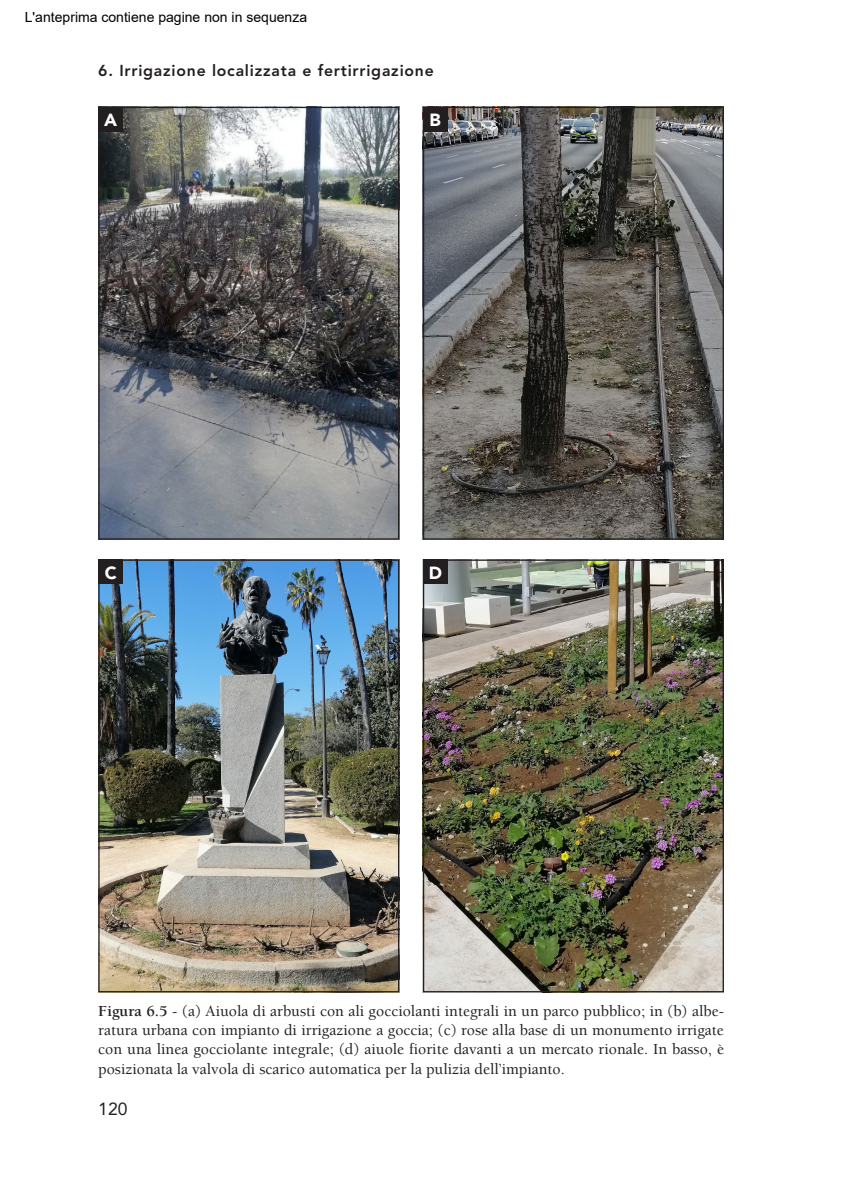
<style>
.page{position:relative;width:843px;height:1186px;background:#fff}
.page>*{position:absolute;margin:0;border:0;box-sizing:border-box;transform-origin:0 0}
.t1{font:900 17.5px "Avenir LT Std";color:#fff}
.t2{font:17.5px "Avenir LT Std";color:#231f20}
.t3{font:500 15.75px/19.2px "Berkeley Std";color:#231f20;text-align:justify}
.t4{font:800 15.75px "Avenir LT Std";letter-spacing:.05em;color:#231f20}
.t5{font:14px "Arial";color:#000}
.s1{font-weight:700}
</style>
<div class="page">
<img style="left:100px;top:109px;width:297px;height:429px">
<div style="left:98px;top:107px;width:301px;height:433px;border:1px solid #231f20"></div>
<img style="left:425px;top:109px;width:296px;height:429px">
<div style="left:423px;top:107px;width:300px;height:433px;border:1px solid #231f20"></div>
<img style="left:100px;top:561px;width:297px;height:429px">
<div style="left:98px;top:559px;width:301px;height:433px;border:1px solid #231f20"></div>
<img style="left:425px;top:561px;width:296px;height:429px">
<div style="left:423px;top:559px;width:300px;height:433px;border:1px solid #231f20"></div>
<div style="left:98px;top:107px;width:25px;height:25px;background:#231f20"></div>
<div style="left:423px;top:107px;width:24px;height:25px;background:#231f20"></div>
<div style="left:98px;top:559px;width:25px;height:25px;background:#231f20"></div>
<div style="left:423px;top:559px;width:24px;height:25px;background:#231f20"></div>
<p class="t5" style="left:25px;top:7px;width:284px">L'anteprima contiene pagine non in sequenza</p>
<p class="t4" style="left:98px;top:61px;width:337px">6. Irrigazione localizzata e fertirrigazione</p>
<p class="t1" style="left:104px;top:109px;width:14px">A</p>
<p class="t1" style="left:429px;top:109px;width:13px">B</p>
<p class="t1" style="left:105px;top:562px;width:13px">C</p>
<p class="t1" style="left:428px;top:562px;width:15px">D</p>
<p class="t3" style="left:98px;top:1001px;width:627px"><span class="s1">Figura 6.5</span> - (a) Aiuola di arbusti con ali gocciolanti integrali in un parco pubblico; in (b) albe&shy;ratura urbana con impianto di irrigazione a goccia; (c) rose alla base di un monumento irrigate con una linea gocciolante integrale; (d) aiuole fiorite davanti a un mercato rionale. In basso, è posizionata la valvola di scarico automatica per la pulizia dell’impianto.</p>
<p class="t2" style="left:98px;top:1098px;width:31px">120</p>
</div>
